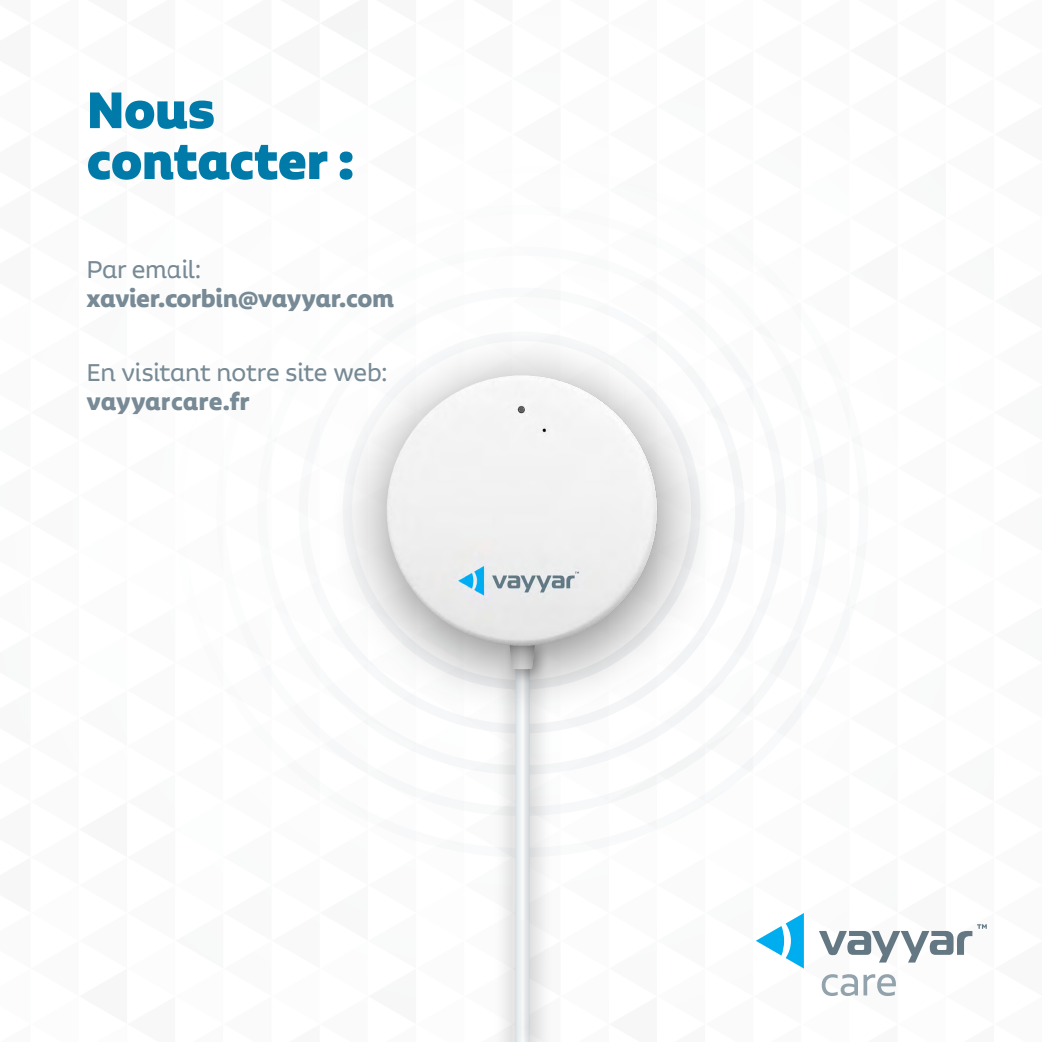
<style>
.page{position:relative;width:1042px;height:1042px;background:#fff}
.page>*{position:absolute;margin:0;border:0;box-sizing:border-box;transform-origin:0 0}
.t1{font:900 61.07px/50.9px "Alvar Essential Alt";letter-spacing:-.015em;color:#007ba9}
.t2{font:700 28.88px "Alvar Essential Alt";letter-spacing:-.01em;color:#778a95}
.t3{font:28.88px "Alvar Essential Alt";letter-spacing:-.01em;color:#778a95}
</style>
<div class="page">
<svg style="left:383px;top:386px;width:604px;height:656px"></svg>
<div style="left:327px;top:326px;width:395px;height:397px;background:#000;opacity:.5"></div>
<img style="left:387px;top:375px;width:270px;height:271px;border-radius:135px">
<h1 class="t1" style="left:87px;top:83px;width:270px">Nous contacter :</h1>
<p class="t3" style="left:87px;top:254px;width:116px">Par email:</p>
<p class="t2" style="left:87px;top:282px;width:309px">xavier.corbin@vayyar.com</p>
<p class="t3" style="left:87px;top:357px;width:303px">En visitant notre site web:</p>
<p class="t2" style="left:87px;top:384px;width:164px">vayyarcare.fr</p>
</div>
